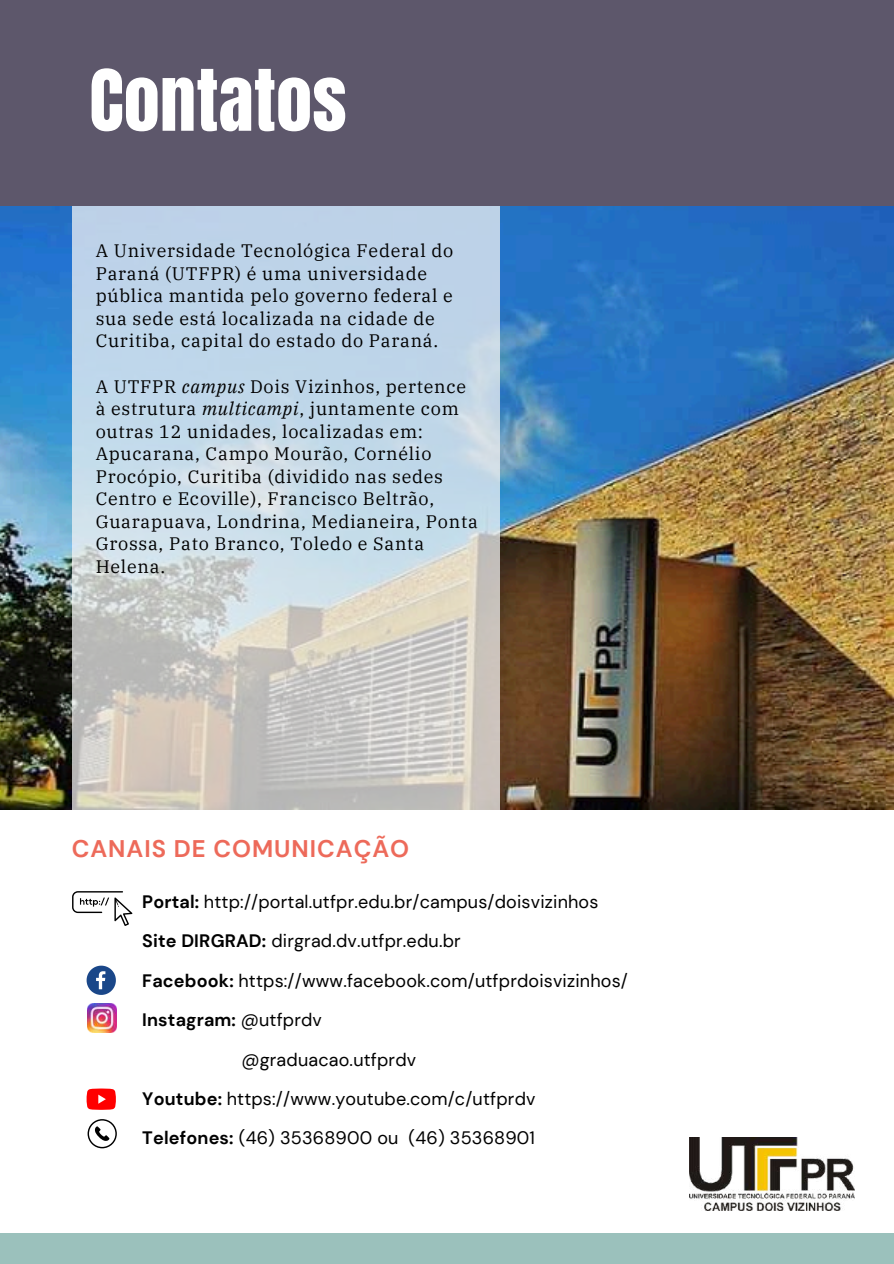
<style>
.page{position:relative;width:894px;height:1264px;background:#fff}
.page>*{position:absolute;margin:0;border:0;box-sizing:border-box;transform-origin:0 0}
.t1{font:72px "Anton";letter-spacing:.005em;color:#fff}
.t2{font:700 24px "DM Sans";letter-spacing:.04em;color:#ed6a5a}
.t3{font:18px/22.5px "IBM Plex Serif";letter-spacing:.04em;color:#000}
.t4{font:18px "DM Sans";letter-spacing:.01em;color:#000}
.t5{font:700 18px "DM Sans";letter-spacing:.01em;color:#000}
.s1{font-style:italic}
.s2{font-weight:700}
.s3{font-weight:400}
</style>
<div class="page">
<img style="left:0;top:206px;width:893px;height:603px">
<div style="left:0;top:0;width:893px;height:206px;background:#5d576b"></div>
<svg style="left:72px;top:206px;width:427px;height:603px;background:#c6d2da"></svg>
<div style="left:0;top:1233px;width:893px;height:30px;background:#9bc1bc"></div>
<svg style="left:87px;top:1088px;width:29px;height:21px"></svg>
<svg style="left:88px;top:1119px;width:29px;height:29px"></svg>
<img style="left:689px;top:1137px;width:165px;height:73px">
<svg style="left:87px;top:965px;width:29px;height:29px"></svg>
<img style="left:87px;top:1003px;width:30px;height:29px">
<svg style="left:72px;top:891px;width:60px;height:35px"></svg>
<h1 class="t1" style="left:89px;top:49px;width:259px">CONTATOS</h1>
<p class="t3" style="left:96px;top:239px;width:359px">A Universidade Tecnológica Federal do Paraná (UTFPR) é uma universidade pública mantida pelo governo federal e sua sede está localizada na cidade de Curitiba, capital do estado do Paraná.</p>
<p class="t3" style="left:96px;top:374px;width:384px">A UTFPR <span class="s1">campus</span> Dois Vizinhos, pertence à estrutura <span class="s1">multicampi</span>, juntamente com outras 12 unidades, localizadas em:<br>Apucarana, Campo Mourão, Cornélio Procópio, Curitiba (dividido nas sedes Centro e Ecoville), Francisco Beltrão, Guarapuava, Londrina, Medianeira, Ponta Grossa, Pato Branco, Toledo e Santa Helena.</p>
<h2 class="t2" style="left:72px;top:832px;width:339px">CANAIS DE COMUNICAÇÃO</h2>
<p class="t4" style="left:142px;top:890px;width:457px"><span class="s2">Portal:</span> http://portal.utfpr.edu.br/campus/doisvizinhos</p>
<p class="t4" style="left:142px;top:929px;width:320px"><span class="s2">Site DIRGRAD:</span> dirgrad.dv.utfpr.edu.br</p>
<p class="t4" style="left:142px;top:968px;width:487px"><span class="s2">Facebook:</span> https://www.facebook.com/utfprdoisvizinhos/</p>
<p class="t5" style="left:142px;top:1008px;width:181px">Instagram: <span class="s3">@utfprdv</span></p>
<p class="t4" style="left:241px;top:1047px;width:176px">@graduacao.utfprdv</p>
<p class="t4" style="left:142px;top:1087px;width:394px"><span class="s2">Youtube:</span> https://www.youtube.com/c/utfprdv</p>
<p class="t4" style="left:142px;top:1126px;width:394px"><span class="s2">Telefones:</span> (46) 35368900 ou (46) 35368901</p>
</div>
